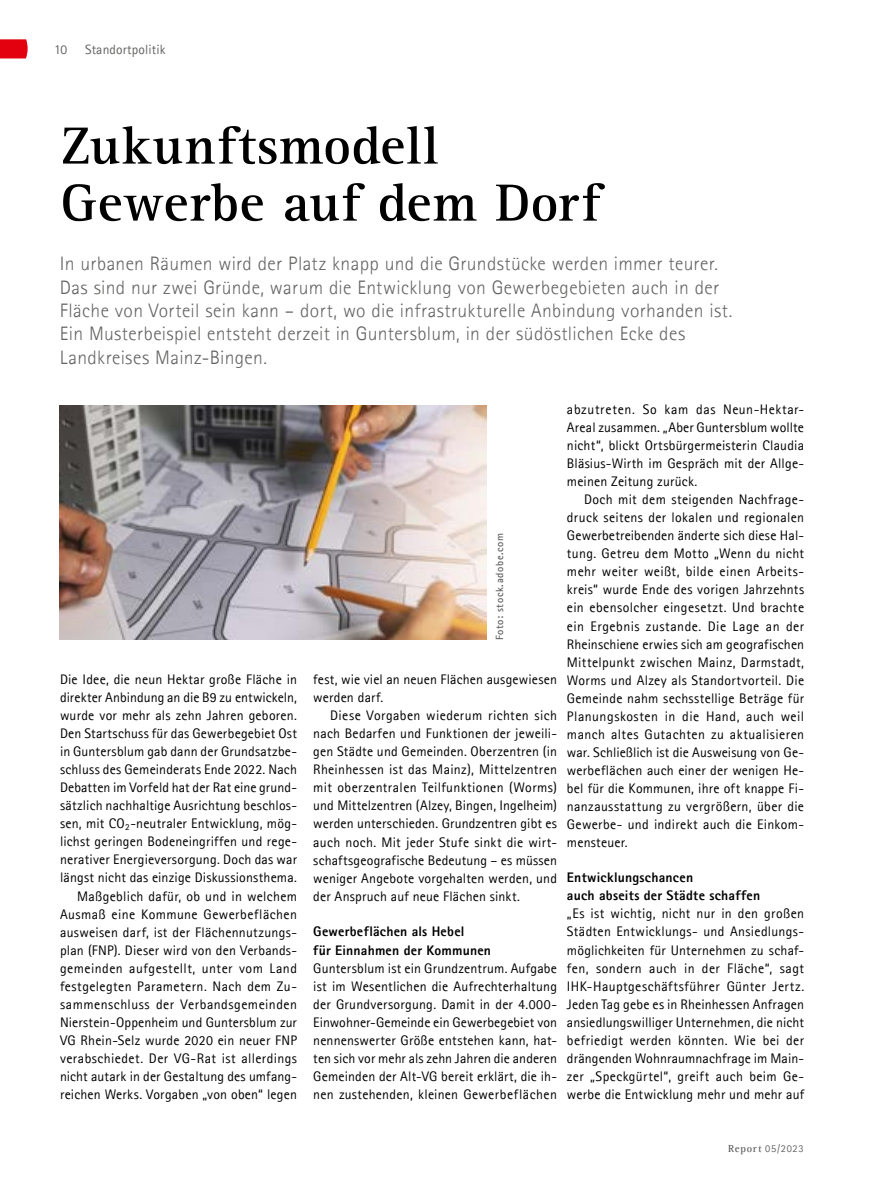
<style>
.page{position:relative;width:893px;height:1191px;background:#fff}
.page>*{position:absolute;margin:0;border:0;box-sizing:border-box;transform-origin:0 0}
.t1{font:700 54px/57px "Agfa Rotis Serif";letter-spacing:.015em;color:#000}
.t2{font:300 19.5px/23.4px "Agfa Rotis Sans Serif";letter-spacing:.02em;color:#636362}
.t3{font:13.8px/18px "Agfa Rotis Sans Serif";letter-spacing:.015em;color:#000;text-align:justify}
.t4{font:800 13.8px/18px "Agfa Rotis Sans Serif";letter-spacing:.015em;color:#000}
.t5{font:13.5px "Agfa Rotis Sans Serif";letter-spacing:.01em;color:#636362}
.t6{font:700 10.5px "Agfa Rotis Sans Serif";letter-spacing:.055em;color:#636362}
.t7{font:10.5px "Agfa Rotis Sans Serif";letter-spacing:.07em;color:#636362}
.s1{font-family:"Agfa Rotis Serif";font-weight:700}
</style>
<div class="page">
<svg style="left:0;top:39px;width:28px;height:19px"></svg>
<img style="left:60px;top:405px;width:426px;height:234px">
<p class="t5" style="left:54px;top:42px;width:15px">10</p>
<p class="t5" style="left:85px;top:42px;width:82px">Standortpolitik</p>
<h1 class="t1" style="left:60px;top:118px;width:540px">Zukunftsmodell<br>Gewerbe auf dem Dorf</h1>
<p class="t2" style="left:60px;top:252px;width:674px">In urbanen Räumen wird der Platz knapp und die Grundstücke werden immer teurer.<br>Das sind nur zwei Gründe, warum die Entwicklung von Gewerbegebieten auch in der Fläche von Vorteil sein kann – dort, wo die infrastrukturelle Anbindung vorhanden ist.<br>Ein Musterbeispiel entsteht derzeit in Guntersblum, in der südöstlichen Ecke des Landkreises Mainz-Bingen.</p>
<p class="t3" style="left:60px;top:670px;width:239px;text-align:right">Die Idee, die neun Hektar große Fläche in direkter Anbindung an die B9 zu entwickeln, wurde vor mehr als zehn Jahren geboren.<br>Den Startschuss für das Gewerbegebiet Ost in Guntersblum gab dann der Grundsatzbe&shy;schluss des Gemeinderats Ende 2022. Nach Debatten im Vorfeld hat der Rat eine grund&shy;sätzlich nachhaltige Ausrichtung beschlos&shy;sen, mit CO<sub>2</sub>-neutraler Entwicklung, mög&shy;lichst geringen Bodeneingriffen und rege&shy;nerativer Energieversorgung. Doch das war längst nicht das einzige Diskussionsthema.<br>Maßgeblich dafür, ob und in welchem Ausmaß eine Kommune Gewerbeflächen ausweisen darf, ist der Flächennutzungs&shy;plan (FNP). Dieser wird von den Verbands&shy;gemeinden aufgestellt, unter vom Land festgelegten Parametern. Nach dem Zu&shy;sammenschluss der Verbandsgemeinden Nierstein-Oppenheim und Guntersblum zur VG Rhein-Selz wurde 2020 ein neuer FNP verabschiedet. Der VG-Rat ist allerdings nicht autark in der Gestaltung des umfang&shy;reichen Werks. Vorgaben „von oben“ legen</p>
<p class="t6" style="left:493px;top:640px;width:109px;rotate:-90deg">Foto: stock.adobe.com</p>
<p class="t3" style="left:313px;top:670px;width:245px">fest, wie viel an neuen Flächen ausgewiesen werden darf.</p>
<p class="t3" style="left:313px;top:706px;width:245px;text-indent:17px">Diese Vorgaben wiederum richten sich nach Bedarfen und Funktionen der jeweili&shy;gen Städte und Gemeinden. Oberzentren (in Rheinhessen ist das Mainz), Mittelzentren mit oberzentralen Teilfunktionen (Worms) und Mittelzentren (Alzey, Bingen, Ingelheim) werden unterschieden. Grundzentren gibt es auch noch. Mit jeder Stufe sinkt die wirt&shy;schaftsgeografische Bedeutung – es müssen weniger Angebote vorgehalten werden, und der Anspruch auf neue Flächen sinkt.</p>
<p class="t4" style="left:313px;top:922px;width:179px">Gewerbeflächen als Hebel<br>für Einnahmen der Kommunen</p>
<p class="t3" style="left:313px;top:958px;width:245px">Guntersblum ist ein Grundzentrum. Aufgabe ist im Wesentlichen die Aufrechterhaltung der Grundversorgung. Damit in der 4.000- Einwohner-Gemeinde ein Gewerbegebiet von nennenswerter Größe entstehen kann, hat&shy;ten sich vor mehr als zehn Jahren die anderen Gemeinden der Alt-VG bereit erklärt, die ih&shy;nen zustehenden, kleinen Gewerbeflächen</p>
<p class="t3" style="left:567px;top:400px;width:239px">abzutreten. So kam das Neun-Hektar-Areal zusammen. „Aber Guntersblum wollte nicht“, blickt Ortsbürgermeisterin Claudia Bläsius-Wirth im Gespräch mit der Allge&shy;meinen Zeitung zurück.</p>
<p class="t3" style="left:567px;top:490px;width:239px;text-indent:17px">Doch mit dem steigenden Nachfrage&shy;druck seitens der lokalen und regionalen Gewerbetreibenden änderte sich diese Hal&shy;tung. Getreu dem Motto „Wenn du nicht mehr weiter weißt, bilde einen Arbeits&shy;kreis“ wurde Ende des vorigen Jahrzehnts ein ebensolcher eingesetzt. Und brachte ein Ergebnis zustande. Die Lage an der Rheinschiene erwies sich am geografischen Mittelpunkt zwischen Mainz, Darmstadt, Worms und Alzey als Standortvorteil. Die Gemeinde nahm sechsstellige Beträge für Planungskosten in die Hand, auch weil manch altes Gutachten zu aktualisieren war. Schließlich ist die Ausweisung von Ge&shy;werbeflächen auch einer der wenigen He&shy;bel für die Kommunen, ihre oft knappe Fi&shy;nanzausstattung zu vergrößern, über die Gewerbe- und indirekt auch die Einkom&shy;mensteuer.</p>
<p class="t4" style="left:567px;top:868px;width:195px">Entwicklungschancen<br>auch abseits der Städte schaffen</p>
<p class="t3" style="left:567px;top:904px;width:239px">„Es ist wichtig, nicht nur in den großen Städten Entwicklungs- und Ansiedlungs&shy;möglichkeiten für Unternehmen zu schaf&shy;fen, sondern auch in der Fläche“, sagt IHK-Hauptgeschäftsführer Günter Jertz.<br>Jeden Tag gebe es in Rheinhessen Anfragen ansiedlungswilliger Unternehmen, die nicht befriedigt werden könnten. Wie bei der drängenden Wohnraumnachfrage im Main&shy;zer „Speckgürtel“, greift auch beim Ge&shy;werbe die Entwicklung mehr und mehr auf</p>
<p class="t7" style="left:728px;top:1142px;width:77px"><span class="s1">Report</span> 05/2023</p>
</div>
